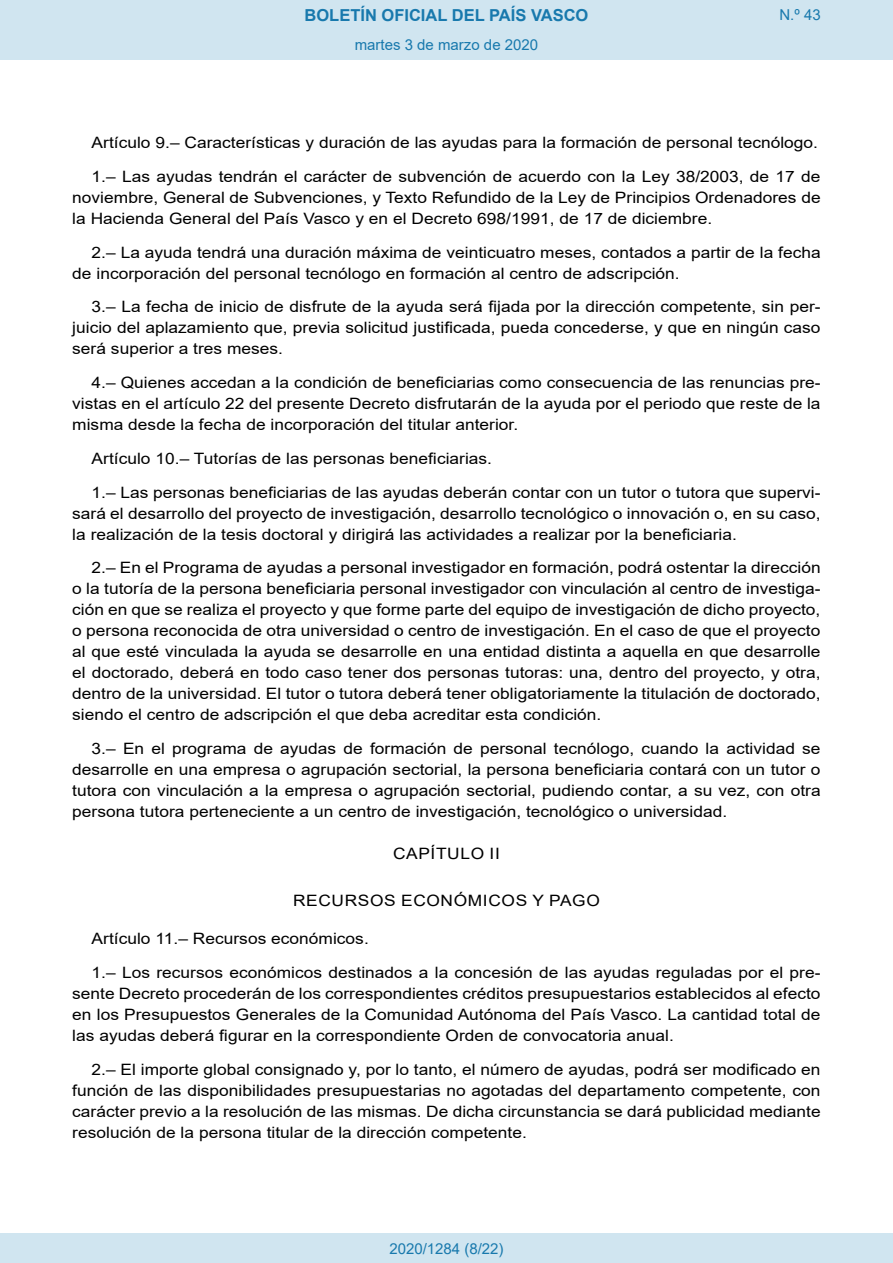
<style>
.page{position:relative;width:893px;height:1263px;background:#fff}
.page>*{position:absolute;margin:0;border:0;box-sizing:border-box;transform-origin:0 0}
.t1{font:700 16.5px "Arial";color:#1879ad}
.BOPVDetalle{font:15.6px/21px "Arial";color:#000;text-align:justify;scale:1.11 1}
.BOPVClave{font:15.6px "Arial";letter-spacing:.035em;color:#000;scale:1.11 1}
.Paginacion_Centro{font:15px "Arial";color:#1879ad}
</style>
<div class="page">
<div style="left:0;top:0;width:893px;height:60px;background:#d0e5f0"></div>
<div style="left:0;top:1233px;width:893px;height:30px;background:#d0e5f0"></div>
<p class="t1" style="left:305px;top:3px;width:285px">BOLETÍN OFICIAL DEL PAÍS VASCO</p>
<p class="Paginacion_Centro" style="left:355px;top:35px;width:185px">martes 3 de marzo de 2020</p>
<p class="Paginacion_Centro" style="left:779px;top:5px;width:43px">N.º 43</p>
<p class="BOPVDetalle" style="left:92px;top:132px;width:656px">Artículo 9.– Características y duración de las ayudas para la formación de personal tecnólogo.</p>
<p class="BOPVDetalle" style="left:72px;top:166px;width:676px;text-indent:19px">1.– Las ayudas tendrán el carácter de subvención de acuerdo con la Ley 38/2003, de 17 de noviembre, General de Subvenciones, y Texto Refundido de la Ley de Principios Ordenadores de la Hacienda General del País Vasco y en el Decreto 698/1991, de 17 de diciembre.</p>
<p class="BOPVDetalle" style="left:72px;top:242px;width:676px;text-indent:19px">2.– La ayuda tendrá una duración máxima de veinticuatro meses, contados a partir de la fecha de incorporación del personal tecnólogo en formación al centro de adscripción.</p>
<p class="BOPVDetalle" style="left:72px;top:296px;width:676px;text-indent:19px">3.– La fecha de inicio de disfrute de la ayuda será fijada por la dirección competente, sin per&shy;juicio del aplazamiento que, previa solicitud justificada, pueda concederse, y que en ningún caso será superior a tres meses.</p>
<p class="BOPVDetalle" style="left:72px;top:372px;width:676px;text-indent:19px">4.– Quienes accedan a la condición de beneficiarias como consecuencia de las renuncias pre&shy;vistas en el artículo 22 del presente Decreto disfrutarán de la ayuda por el periodo que reste de la misma desde la fecha de incorporación del titular anterior.</p>
<p class="BOPVDetalle" style="left:92px;top:448px;width:362px">Artículo 10.– Tutorías de las personas beneficiarias.</p>
<p class="BOPVDetalle" style="left:72px;top:482px;width:676px;text-indent:19px">1.– Las personas beneficiarias de las ayudas deberán contar con un tutor o tutora que supervi&shy;sará el desarrollo del proyecto de investigación, desarrollo tecnológico o innovación o, en su caso, la realización de la tesis doctoral y dirigirá las actividades a realizar por la beneficiaria.</p>
<p class="BOPVDetalle" style="left:72px;top:557px;width:676px;text-indent:19px">2.– En el Programa de ayudas a personal investigador en formación, podrá ostentar la dirección o la tutoría de la persona beneficiaria personal investigador con vinculación al centro de investiga&shy;ción en que se realiza el proyecto y que forme parte del equipo de investigación de dicho proyecto, o persona reconocida de otra universidad o centro de investigación. En el caso de que el proyecto al que esté vinculada la ayuda se desarrolle en una entidad distinta a aquella en que desarrolle el doctorado, deberá en todo caso tener dos personas tutoras: una, dentro del proyecto, y otra, dentro de la universidad. El tutor o tutora deberá tener obligatoriamente la titulación de doctorado, siendo el centro de adscripción el que deba acreditar esta condición.</p>
<p class="BOPVDetalle" style="left:72px;top:738px;width:676px;text-indent:19px">3.– En el programa de ayudas de formación de personal tecnólogo, cuando la actividad se desarrolle en una empresa o agrupación sectorial, la persona beneficiaria contará con un tutor o tutora con vinculación a la empresa o agrupación sectorial, pudiendo contar, a su vez, con otra persona tutora perteneciente a un centro de investigación, tecnológico o universidad.</p>
<p class="BOPVClave" style="left:393px;top:843px;width:98px">CAPÍTULO II</p>
<p class="BOPVClave" style="left:293px;top:890px;width:278px">RECURSOS ECONÓMICOS Y PAGO</p>
<p class="BOPVDetalle" style="left:92px;top:928px;width:251px">Artículo 11.– Recursos económicos.</p>
<p class="BOPVDetalle" style="left:72px;top:962px;width:676px;text-indent:19px">1.– Los recursos económicos destinados a la concesión de las ayudas reguladas por el pre&shy;sente Decreto procederán de los correspondientes créditos presupuestarios establecidos al efecto en los Presupuestos Generales de la Comunidad Autónoma del País Vasco. La cantidad total de las ayudas deberá figurar en la correspondiente Orden de convocatoria anual.</p>
<p class="BOPVDetalle" style="left:72px;top:1058px;width:676px;text-indent:19px">2.– El importe global consignado y, por lo tanto, el número de ayudas, podrá ser modificado en función de las disponibilidades presupuestarias no agotadas del departamento competente, con carácter previo a la resolución de las mismas. De dicha circunstancia se dará publicidad mediante resolución de la persona titular de la dirección competente.</p>
<p class="Paginacion_Centro" style="left:389px;top:1238px;width:116px">2020/1284 (8/22)</p>
</div>
